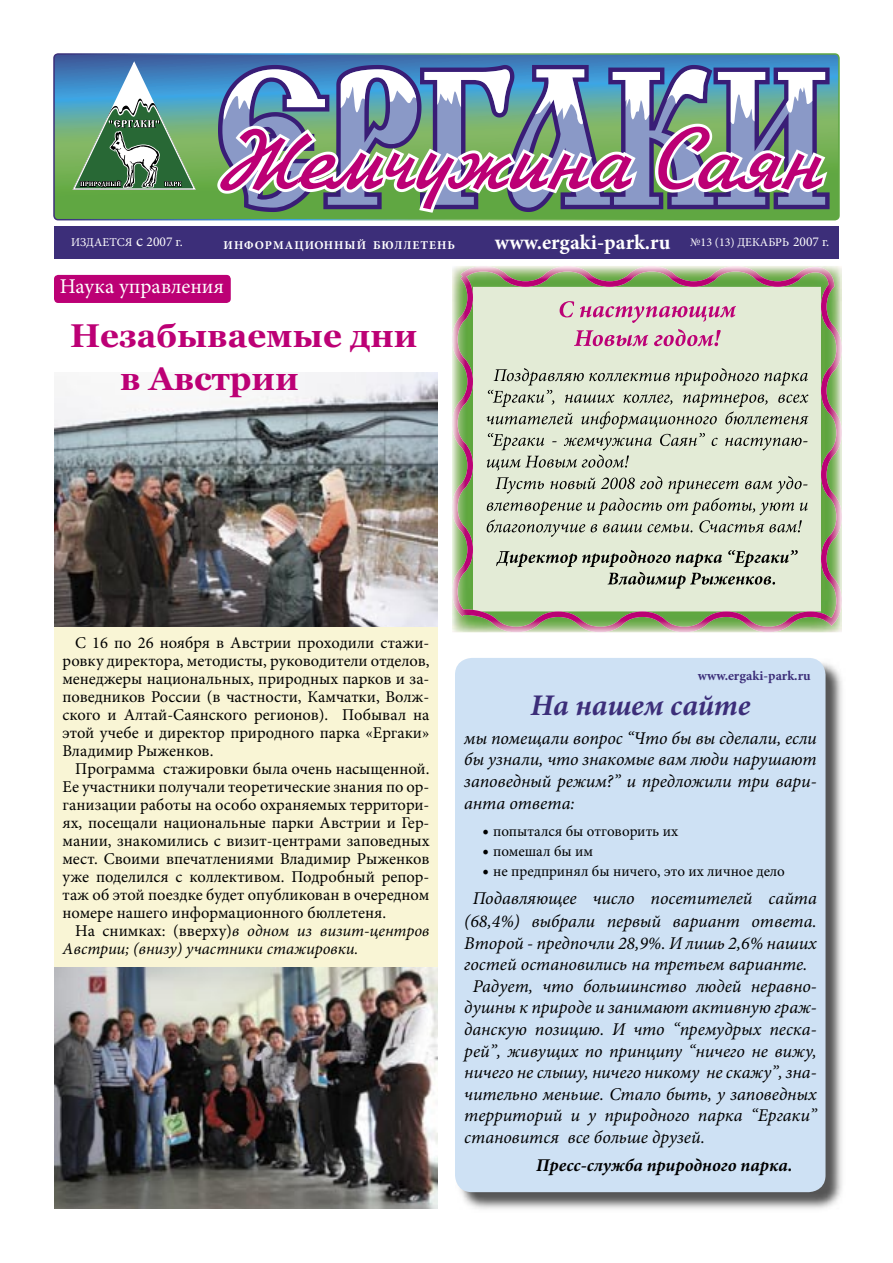
<style>
.page{position:relative;width:893px;height:1263px;background:#fff}
.page>*{position:absolute;margin:0;border:0;box-sizing:border-box;transform-origin:0 0}
.t1{font:700 33px/43.2px "Georgia";color:#bc0075}
.t2{font:italic 700 30px "Minion Pro";color:#3c2e79}
.t3{font:700 21px "Minion Pro";letter-spacing:.005em;color:#fff}
.t4{font:21px "Minion Pro";color:#fff}
.t5{font:italic 18px/21.6px "Minion Pro";color:#000;text-align:justify}
.t6{font:italic 700 18px "Minion Pro";color:#000}
.t7{font:16.5px/18px "Minion Pro";color:#000;text-align:justify}
.t8{font:italic 16.5px/18px "Minion Pro";color:#000}
.t9{font:15px "Minion Pro";color:#000}
.t10{font:700 13.5px "Minion Pro";letter-spacing:.005em;color:#3c2e79}
.t11{font:700 12px "Minion Pro";letter-spacing:.08em;color:#fff}
.t12{font:12px "Minion Pro";color:#fff}
.s1{font-size:16.5px}
.s2{font-size:13.5px}
.s3{font-weight:400;font-size:12px}
.s4{font-weight:400;font-size:13.5px}
.s5{font-style:normal}
.s6{font-style:italic;font-size:18px}
</style>
<div class="page">
<img style="left:54px;top:373px;width:383px;height:254px">
<img style="left:54px;top:967px;width:384px;height:242px">
<svg style="left:53px;top:53px;width:787px;height:167px;background:#7f8e9b"></svg>
<div style="left:54px;top:226px;width:785px;height:33px;background:#3c2e79"></div>
<img style="left:456px;top:659px;width:386px;height:550px">
<div style="left:455px;top:658px;width:370px;height:534px;background:#cee1f4;border-radius:17px"></div>
<div style="left:54px;top:627px;width:384px;height:340px;background:#f9f5d5"></div>
<div style="left:54px;top:275px;width:177px;height:28px;background:#bc0075;border-radius:4px"></div>
<img style="left:452px;top:266px;width:390px;height:366px">
<p class="t12" style="left:71px;top:234px;width:113px">ИЗДАЕТСЯ <span class="s1">с</span> <span class="s2">2007 г.</span></p>
<p class="t11" style="left:224px;top:237px;width:233px">ИНФОРМАЦИОННЫЙ БЮЛЛЕТЕНЬ</p>
<p class="t3" style="left:495px;top:228px;width:336px">www.ergaki-park.ru <span class="s3">№13 (13) ДЕКАБРЬ</span> <span class="s4">2007 г.</span></p>
<p class="t4" style="left:60px;top:272px;width:166px">Наука управления</p>
<h1 class="t1" style="left:120px;top:314px;width:299px;text-indent:-50px">Незабываемые дни в Австрии</h1>
<p class="t7" style="left:63px;top:634px;width:368px;text-indent:13px">С 16 по 26 ноября в Австрии проходили стажи&shy;ровку директора, методисты, руководители отделов, менеджеры национальных, природных парков и за&shy;поведников России (в частности, Камчатки, Волж&shy;ского и Алтай-Саянского регионов). Побывал на этой учебе и директор природного парка «Ергаки» Владимир Рыженков.</p>
<p class="t7" style="left:63px;top:760px;width:368px;text-indent:13px">Программа стажировки была очень насыщенной.<br>Ее участники получали теоретические знания по ор&shy;ганизации работы на особо охраняемых территори&shy;ях, посещали национальные парки Австрии и Гер&shy;мании, знакомились с визит-центрами заповедных мест. Своими впечатлениями Владимир Рыженков уже поделился с коллективом. Подробный репор&shy;таж об этой поездке будет опубликован в очередном номере нашего информационного бюллетеня.</p>
<p class="t8" style="left:63px;top:922px;width:368px;text-indent:13px"><span class="s5">На снимках: (вверху)</span>в одном из визит-центров<br>Австрии; (внизу) участники стажировки.</p>
<p class="t10" style="left:698px;top:666px;width:114px">www.ergaki-park.ru</p>
<h2 class="t2" style="left:531px;top:684px;width:221px">На нашем сайте</h2>
<p class="t5" style="left:464px;top:727px;width:354px">мы помещали вопрос “Что бы вы сделали, если бы узнали, что знакомые вам люди нарушают заповедный режим?” и предложили три вари&shy;анта ответа:</p>
<p class="t9" style="left:482px;top:821px;width:197px"><span class="s6">•</span> попытался бы отговорить их</p>
<p class="t9" style="left:482px;top:841px;width:112px"><span class="s6">•</span> помешал бы им</p>
<p class="t9" style="left:482px;top:861px;width:304px"><span class="s6">•</span> не предпринял бы ничего, это их личное дело</p>
<p class="t5" style="left:473px;top:887px;width:346px">Подавляющее число посетителей сайта</p>
<p class="t5" style="left:464px;top:910px;width:354px">(68,4%) выбрали первый вариант ответа.</p>
<p class="t5" style="left:464px;top:932px;width:354px">Второй - предпочли 28,9%. И лишь 2,6% наших</p>
<p class="t5" style="left:464px;top:954px;width:345px">гостей остановились на третьем варианте.</p>
<p class="t5" style="left:473px;top:975px;width:346px">Радует, что большинство людей неравно-</p>
<p class="t5" style="left:464px;top:997px;width:354px">душны к природе и занимают активную граж-</p>
<p class="t5" style="left:464px;top:1018px;width:354px">данскую позицию. И что “премудрых песка-</p>
<p class="t5" style="left:464px;top:1040px;width:354px">рей”, живущих по принципу “ничего не вижу,</p>
<p class="t5" style="left:464px;top:1062px;width:354px">ничего не слышу, ничего никому не скажу”, зна-</p>
<p class="t5" style="left:464px;top:1083px;width:354px">чительно меньше. Стало быть, у заповедных</p>
<p class="t5" style="left:464px;top:1105px;width:354px">территорий и у природного парка “Ергаки”</p>
<p class="t5" style="left:464px;top:1126px;width:242px">становится все больше друзей.</p>
<p class="t6" style="left:536px;top:1152px;width:258px">Пресс-служба природного парка.</p>
</div>
